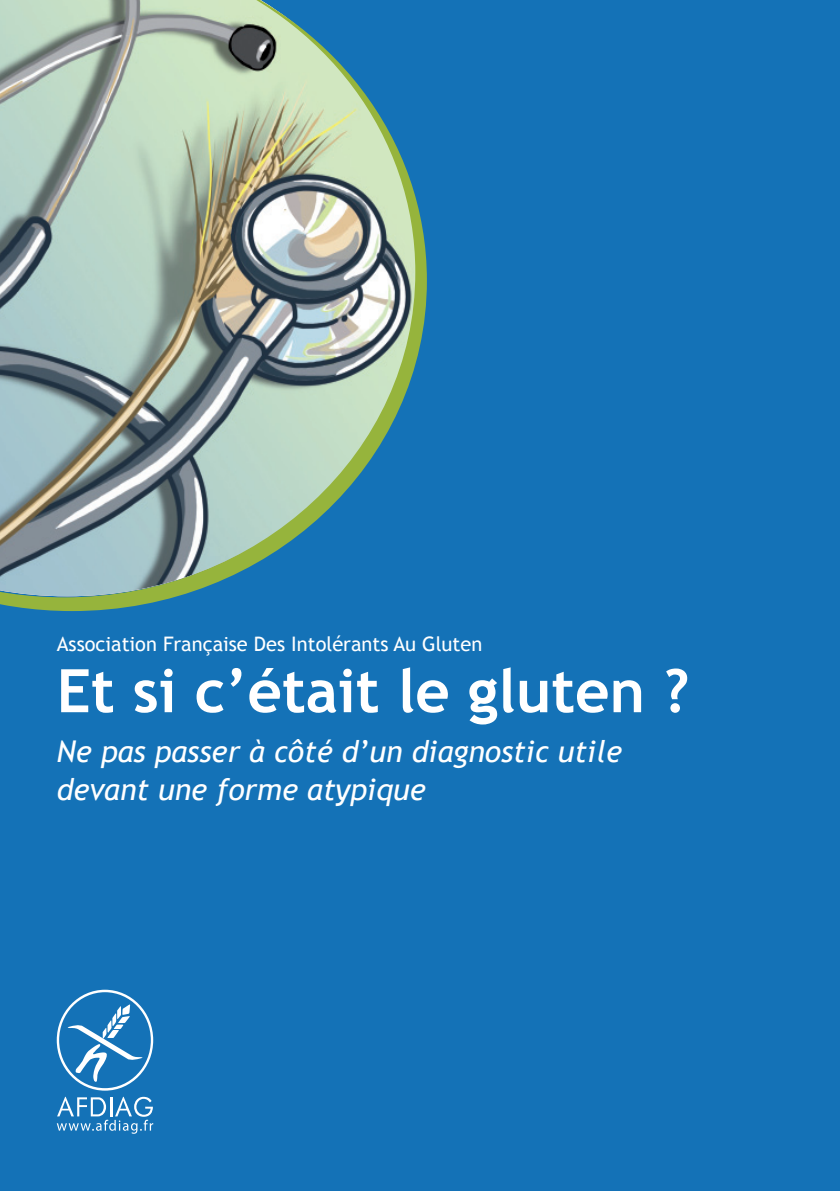
<style>
.page{position:relative;width:840px;height:1191px;background:#fff}
.page>*{position:absolute;margin:0;border:0;box-sizing:border-box;transform-origin:0 0}
.t1{font:700 60px "Trebuchet MS";color:#fff}
.t2{font:italic 30px/38px "Trebuchet MS";color:#fff}
.t3{font:20px "Trebuchet MS";color:#fff}
</style>
<div class="page">
<div style="left:0;top:0;width:839px;height:1191px;background:#1472b7"></div>
<svg style="left:0;top:0;width:426px;height:611px;background:#8daba7"></svg>
<svg style="left:57px;top:1096px;width:96px;height:37px"></svg>
<svg style="left:57px;top:989px;width:96px;height:101px"></svg>
<p class="t3" style="left:57px;top:632px;width:427px">Association Française Des Intolérants Au Gluten</p>
<h1 class="t1" style="left:57px;top:656px;width:633px">Et si c’était le gluten ?</h1>
<p class="t2" style="left:57px;top:732px;width:566px">Ne pas passer à côté d’un diagnostic utile devant une forme atypique</p>
</div>
